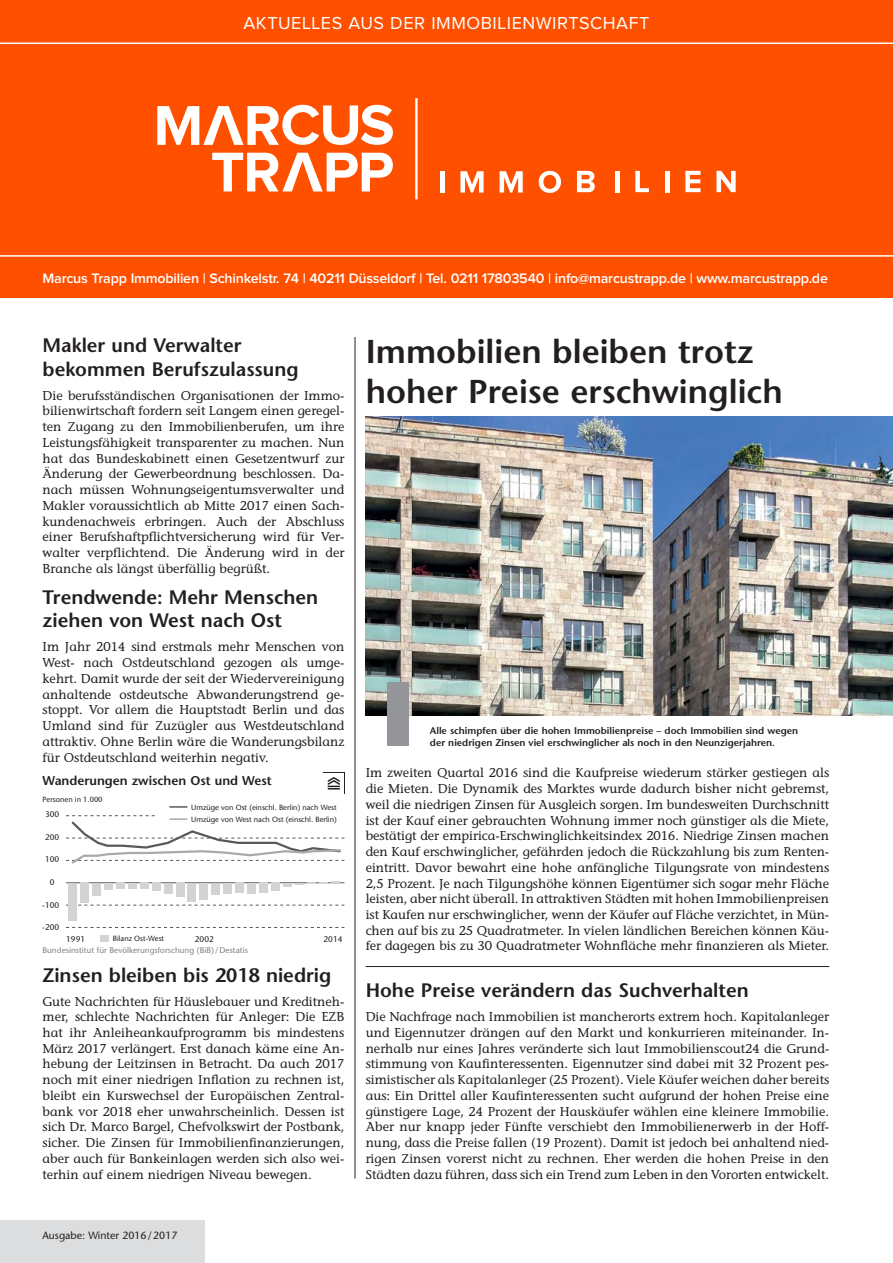
<style>
.page{position:relative;width:893px;height:1263px;background:#fff}
.page>*{position:absolute;margin:0;border:0;box-sizing:border-box;transform-origin:0 0}
.t1{font:600 33px/39.6px "Stone Sans";color:#231f20}
.t2{font:600 19.5px/23.4px "Stone Sans";color:#231f20}
.t3{font:18px "Proxima Nova";letter-spacing:.03em;color:#fff}
.t4{font:600 14.25px "Proxima Nova";letter-spacing:-.015em;color:#fff}
.t5{font:12.75px/15.8px "Stone Informal";color:#231f20;text-align:justify}
.t6{font:600 12.75px "Stone Sans";color:#231f20}
.t7{font:10.5px "Stone Sans";color:#231f20}
.t8{font:600 9.75px/11.7px "Stone Sans";color:#231f20}
.t9{font:8.25px "Stone Sans";color:#808285}
.t10{font:8.25px "Stone Sans";color:#231f20}
.t11{font:7.5px/11.7px "Stone Sans";color:#231f20}
</style>
<div class="page">
<hr style="left:366px;top:966px;width:463px;height:1px;background:#231f20">
<hr style="left:355px;top:337px;width:1px;height:841px;background:#231f20">
<div style="left:0;top:1220px;width:204px;height:43px;background:#dcddde"></div>
<img style="left:366px;top:416px;width:527px;height:299px">
<div style="left:387px;top:682px;width:22px;height:64px;background:#939598"></div>
<hr style="left:66px;top:882px;width:278px;height:1px;background:#58595b">
<svg style="left:66px;top:905px;width:278px;height:1px"></svg>
<svg style="left:66px;top:927px;width:278px;height:1px"></svg>
<div style="left:68px;top:883px;width:9px;height:38px;background:#d1d3d4"></div>
<div style="left:80px;top:883px;width:9px;height:20px;background:#d1d3d4"></div>
<div style="left:92px;top:883px;width:9px;height:12px;background:#d1d3d4"></div>
<div style="left:104px;top:883px;width:9px;height:7px;background:#d1d3d4"></div>
<div style="left:116px;top:883px;width:9px;height:6px;background:#d1d3d4"></div>
<div style="left:128px;top:883px;width:9px;height:5px;background:#d1d3d4"></div>
<div style="left:140px;top:883px;width:9px;height:6px;background:#d1d3d4"></div>
<div style="left:152px;top:883px;width:9px;height:8px;background:#d1d3d4"></div>
<div style="left:164px;top:883px;width:8px;height:10px;background:#d1d3d4"></div>
<div style="left:176px;top:883px;width:8px;height:14px;background:#d1d3d4"></div>
<div style="left:188px;top:883px;width:8px;height:19px;background:#d1d3d4"></div>
<div style="left:200px;top:883px;width:8px;height:16px;background:#d1d3d4"></div>
<div style="left:211px;top:883px;width:9px;height:12px;background:#d1d3d4"></div>
<div style="left:223px;top:883px;width:9px;height:10px;background:#d1d3d4"></div>
<div style="left:235px;top:883px;width:9px;height:10px;background:#d1d3d4"></div>
<div style="left:247px;top:883px;width:9px;height:10px;background:#d1d3d4"></div>
<div style="left:259px;top:883px;width:9px;height:10px;background:#d1d3d4"></div>
<div style="left:271px;top:883px;width:9px;height:8px;background:#d1d3d4"></div>
<svg style="left:283px;top:881px;width:57px;height:5px"></svg>
<div style="left:100px;top:936px;width:8px;height:6px;background:#d1d3d4"></div>
<svg style="left:170px;top:806px;width:17px;height:2px"></svg>
<svg style="left:66px;top:815px;width:278px;height:49px"></svg>
<svg style="left:327px;top:777px;width:13px;height:12px"></svg>
<div style="left:0;top:0;width:893px;height:298px;background:#ff5000"></div>
<svg style="left:157px;top:105px;width:236px;height:40px"></svg>
<svg style="left:212px;top:153px;width:181px;height:38px"></svg>
<hr style="left:415px;top:98px;width:3px;height:101px;background:#fff">
<div style="left:440px;top:171px;width:5px;height:22px;background:#fff"></div>
<svg style="left:460px;top:171px;width:24px;height:22px"></svg>
<svg style="left:500px;top:171px;width:23px;height:22px"></svg>
<svg style="left:539px;top:171px;width:22px;height:22px"></svg>
<svg style="left:577px;top:171px;width:18px;height:21px"></svg>
<hr style="left:615px;top:171px;width:4px;height:21px;background:#fff">
<svg style="left:635px;top:171px;width:14px;height:21px"></svg>
<hr style="left:665px;top:171px;width:4px;height:21px;background:#fff">
<svg style="left:685px;top:171px;width:15px;height:21px"></svg>
<svg style="left:716px;top:171px;width:20px;height:21px"></svg>
<hr style="left:0;top:43px;width:893px;height:1px;background:#fff">
<hr style="left:0;top:255px;width:893px;height:2px;background:#fff">
<h3 class="t3" style="left:244px;top:13px;width:407px">AKTUELLES AUS DER IMMOBILIENWIRTSCHAFT</h3>
<p class="t4" style="left:43px;top:272px;width:787px">Marcus Trapp Immobilien | Schinkelstr. 74 | 40211 Düsseldorf | Tel. 0211 17803540 | info@marcustrapp.de | www.marcustrapp.de</p>
<h2 class="t2" style="left:43px;top:334px;width:258px">Makler und Verwalter bekommen Berufszulassung</h2>
<p class="t5" style="left:43px;top:387px;width:303px">Die berufsständischen Organisationen der Immo&shy;bilienwirtschaft fordern seit Langem einen geregel&shy;ten Zugang zu den Immobilienberufen, um ihre Leistungsfähigkeit transparenter zu machen. Nun hat das Bundeskabinett einen Gesetzentwurf zur Änderung der Gewerbeordnung beschlossen. Da&shy;nach müssen Wohnungseigentumsverwalter und Makler voraussichtlich ab Mitte 2017 einen Sach&shy;kundenachweis erbringen. Auch der Abschluss einer Berufshaftpflichtversicherung wird für Ver&shy;walter verpflichtend. Die Änderung wird in der Branche als längst überfällig begrüßt.</p>
<h2 class="t2" style="left:43px;top:585px;width:277px">Trendwende: Mehr Menschen ziehen von West nach Ost</h2>
<p class="t5" style="left:43px;top:639px;width:303px">Im Jahr 2014 sind erstmals mehr Menschen von West- nach Ostdeutschland gezogen als umge&shy;kehrt. Damit wurde der seit der Wiedervereinigung anhaltende ostdeutsche Abwanderungstrend ge&shy;stoppt. Vor allem die Hauptstadt Berlin und das Umland sind für Zuzügler aus Westdeutschland attraktiv. Ohne Berlin wäre die Wanderungsbilanz für Ostdeutschland weiterhin negativ.</p>
<p class="t6" style="left:43px;top:772px;width:231px">Wanderungen zwischen Ost und West</p>
<p class="t11" style="left:43px;top:793px;width:62px">Personen in 1.000</p>
<p class="t10" style="left:45px;top:809px;width:16px">300</p>
<p class="t10" style="left:45px;top:832px;width:16px">200</p>
<p class="t10" style="left:45px;top:854px;width:16px">100</p>
<p class="t10" style="left:50px;top:877px;width:6px">0</p>
<p class="t10" style="left:42px;top:900px;width:18px">-100</p>
<p class="t10" style="left:42px;top:922px;width:18px">-200</p>
<p class="t11" style="left:191px;top:801px;width:147px">Umzüge von Ost (einschl. Berlin) nach West<br>Umzüge von West nach Ost (einschl. Berlin)</p>
<p class="t10" style="left:66px;top:934px;width:20px">1991</p>
<p class="t11" style="left:113px;top:933px;width:53px">Bilanz Ost-West</p>
<p class="t10" style="left:195px;top:934px;width:20px">2002</p>
<p class="t10" style="left:324px;top:934px;width:20px">2014</p>
<p class="t9" style="left:43px;top:945px;width:207px">Bundesinstitut für Bevölkerungsforschung (BiB)/Destatis</p>
<h2 class="t2" style="left:43px;top:963px;width:290px">Zinsen bleiben bis 2018 niedrig</h2>
<p class="t5" style="left:43px;top:993px;width:303px">Gute Nachrichten für Häuslebauer und Kreditneh&shy;mer, schlechte Nachrichten für Anleger: Die EZB hat ihr Anleiheankaufprogramm bis mindestens März 2017 verlängert. Erst danach käme eine An&shy;hebung der Leitzinsen in Betracht. Da auch 2017 noch mit einer niedrigen Inflation zu rechnen ist, bleibt ein Kurswechsel der Europäischen Zentral&shy;bank vor 2018 eher unwahrscheinlich. Dessen ist sich Dr. Marco Bargel, Chefvolkswirt der Postbank, sicher. Die Zinsen für Immobilienfinanzierungen, aber auch für Bankeinlagen werden sich also wei&shy;terhin auf einem niedrigen Niveau bewegen.</p>
<p class="t7" style="left:43px;top:1229px;width:136px">Ausgabe: Winter 2016/2017</p>
<h1 class="t1" style="left:366px;top:331px;width:418px">Immobilien bleiben trotz hoher Preise erschwinglich</h1>
<p class="t8" style="left:430px;top:725px;width:370px">Alle schimpfen über die hohen Immobilienpreise – doch Immobilien sind wegen der niedrigen Zinsen viel erschwinglicher als noch in den Neunzigerjahren.</p>
<p class="t5" style="left:366px;top:765px;width:465px">Im zweiten Quartal 2016 sind die Kaufpreise wiederum stärker gestiegen als die Mieten. Die Dynamik des Marktes wurde dadurch bisher nicht gebremst, weil die niedrigen Zinsen für Ausgleich sorgen. Im bundesweiten Durchschnitt ist der Kauf einer gebrauchten Wohnung immer noch günstiger als die Miete, bestätigt der empirica-Erschwinglichkeitsindex 2016. Niedrige Zinsen machen den Kauf erschwinglicher, gefährden jedoch die Rückzahlung bis zum Renten&shy;eintritt. Davor bewahrt eine hohe anfängliche Tilgungsrate von mindestens 2,5 Prozent. Je nach Tilgungshöhe können Eigentümer sich sogar mehr Fläche leisten, aber nicht überall. In attraktiven Städten mit hohen Immobilienpreisen ist Kaufen nur erschwinglicher, wenn der Käufer auf Fläche verzichtet, in Mün&shy;chen auf bis zu 25 Quadratmeter. In vielen ländlichen Bereichen können Käu&shy;fer dagegen bis zu 30 Quadratmeter Wohnfläche mehr finanzieren als Mieter.</p>
<h2 class="t2" style="left:366px;top:979px;width:385px">Hohe Preise verändern das Suchverhalten</h2>
<p class="t5" style="left:366px;top:1009px;width:465px">Die Nachfrage nach Immobilien ist mancherorts extrem hoch. Kapitalanleger und Eigennutzer drängen auf den Markt und konkurrieren miteinander. In&shy;nerhalb nur eines Jahres veränderte sich laut Immobilienscout24 die Grund&shy;stimmung von Kaufinteressenten. Eigennutzer sind dabei mit 32 Prozent pes&shy;simistischer als Kapitalanleger (25 Prozent). Viele Käufer weichen daher bereits aus: Ein Drittel aller Kaufinteressenten sucht aufgrund der hohen Preise eine günstigere Lage, 24 Prozent der Hauskäufer wählen eine kleinere Immobilie.<br>Aber nur knapp jeder Fünfte verschiebt den Immobilienerwerb in der Hoff&shy;nung, dass die Preise fallen (19 Prozent). Damit ist jedoch bei anhaltend nied&shy;rigen Zinsen vorerst nicht zu rechnen. Eher werden die hohen Preise in den Städten dazu führen, dass sich ein Trend zum Leben in den Vororten entwickelt.</p>
</div>
